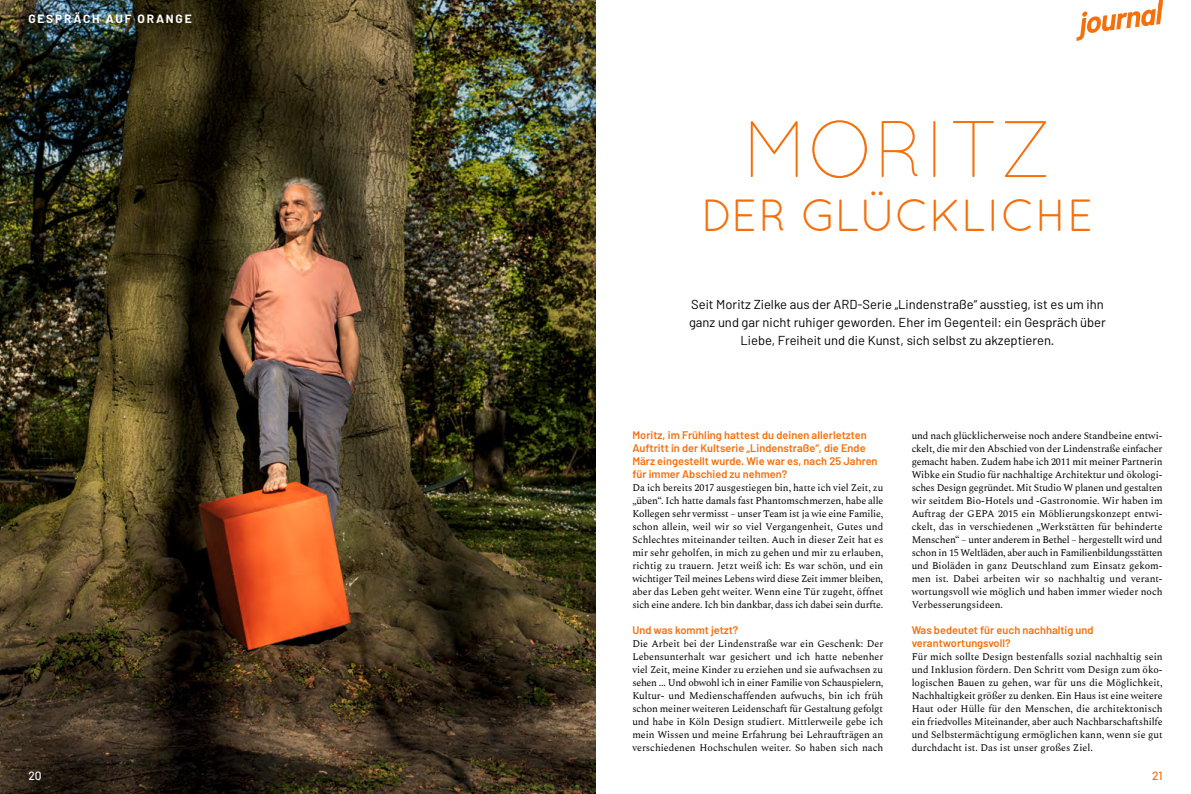
<style>
.page{position:relative;width:1191px;height:794px;background:#fff}
.page>*{position:absolute;margin:0;border:0;box-sizing:border-box;transform-origin:0 0}
._01_Intro{font:300 80px "Quicksand";color:#f56f0b}
._01_Intro-2{font:45px "Quicksand";color:#f56f0b}
._01_Intro-3{font:13px/18px "Barlow";color:#000;text-align:center}
.t1{font:700 12px "Barlow";letter-spacing:.15em;color:#fff}
.t2{font:500 12px "Barlow";color:#fff}
.t3{font:500 12px "Barlow";color:#f56f0b}
._02_Sub_2{font:600 11px/13px "Barlow";color:#f56f0b}
._03_Copy{font:10px/13px "Spectral";color:#000;text-align:justify}
</style>
<div class="page">
<img style="left:0;top:0;width:595px;height:794px">
<svg style="left:1076px;top:0;width:87px;height:41px"></svg>
<p class="t1" style="left:28px;top:11px;width:165px">GESPRÄCH AUF ORANGE</p>
<p class="_01_Intro" style="left:742px;top:103px;width:311px">MORITZ</p>
<p class="_01_Intro-2" style="left:701px;top:189px;width:394px">DER GLÜCKLICHE</p>
<p class="_01_Intro-3" style="left:689px;top:295px;width:418px">Seit Moritz Zielke aus der ARD-Serie „Lindenstraße“ ausstieg, ist es um ihn ganz und gar nicht ruhiger geworden. Eher im Gegenteil: ein Gespräch über<br>Liebe, Freiheit und die Kunst, sich selbst zu akzeptieren.</p>
<p class="_02_Sub_2" style="left:632px;top:428px;width:247px">Moritz, im Frühling hattest du deinen allerletzten Auftritt in der Kultserie „Lindenstraße“, die Ende März eingestellt wurde. Wie war es, nach 25 Jahren für immer Abschied zu nehmen?</p>
<p class="_03_Copy" style="left:632px;top:481px;width:252px">Da ich bereits 2017 ausgestiegen bin, hatte ich viel Zeit, zu „üben“. Ich hatte damals fast Phantomschmerzen, habe alle Kollegen sehr vermisst – unser Team ist ja wie eine Familie, schon allein, weil wir so viel Vergangenheit, Gutes und Schlechtes miteinander teilten. Auch in dieser Zeit hat es mir sehr geholfen, in mich zu gehen und mir zu erlauben, richtig zu trauern. Jetzt weiß ich: Es war schön, und ein wichtiger Teil meines Lebens wird diese Zeit immer bleiben, aber das Leben geht weiter. Wenn eine Tür zugeht, öffnet sich eine andere. Ich bin dankbar, dass ich dabei sein durfte.</p>
<p class="_02_Sub_2" style="left:632px;top:623px;width:108px">Und was kommt jetzt?</p>
<p class="_03_Copy" style="left:632px;top:637px;width:253px">Die Arbeit bei der Lindenstraße war ein Geschenk: Der Lebensunterhalt war gesichert und ich hatte nebenher viel Zeit, meine Kinder zu erziehen und sie aufwachsen zu sehen ... Und obwohl ich in einer Familie von Schauspielern, Kultur- und Medienschaffenden aufwuchs, bin ich früh schon meiner weiteren Leidenschaft für Gestaltung gefolgt und habe in Köln Design studiert. Mittlerweile gebe ich mein Wissen und meine Erfahrung bei Lehraufträgen an verschiedenen Hochschulen weiter. So haben sich nach</p>
<p class="_03_Copy" style="left:911px;top:429px;width:252px">und nach glücklicherweise noch andere Standbeine entwi&shy;ckelt, die mir den Abschied von der Lindenstraße einfacher gemacht haben. Zudem habe ich 2011 mit meiner Partnerin Wibke ein Studio für nachhaltige Architektur und ökologi&shy;sches Design gegründet. Mit Studio W planen und gestalten wir seitdem Bio-Hotels und -Gastronomie. Wir haben im Auftrag der GEPA 2015 ein Möblierungskonzept entwi&shy;ckelt, das in verschiedenen „Werkstätten für behinderte Menschen“ – unter anderem in Bethel – hergestellt wird und schon in 15 Weltläden, aber auch in Familienbildungsstätten und Bioläden in ganz Deutschland zum Einsatz gekom&shy;men ist. Dabei arbeiten wir so nachhaltig und verant&shy;wortungsvoll wie möglich und haben immer wieder noch Verbesserungsideen.</p>
<p class="_02_Sub_2" style="left:911px;top:623px;width:183px">Was bedeutet für euch nachhaltig und verantwortungsvoll?</p>
<p class="_03_Copy" style="left:911px;top:650px;width:252px">Für mich sollte Design bestenfalls sozial nachhaltig sein und Inklusion fördern. Den Schritt vom Design zum öko&shy;logischen Bauen zu gehen, war für uns die Möglichkeit, Nachhaltigkeit größer zu denken. Ein Haus ist eine weitere Haut oder Hülle für den Menschen, die architektonisch ein friedvolles Miteinander, aber auch Nachbarschaftshilfe und Selbstermächtigung ermöglichen kann, wenn sie gut durchdacht ist. Das ist unser großes Ziel.</p>
<p class="t2" style="left:28px;top:768px;width:15px">20</p>
<p class="t3" style="left:1152px;top:768px;width:12px">21</p>
</div>
